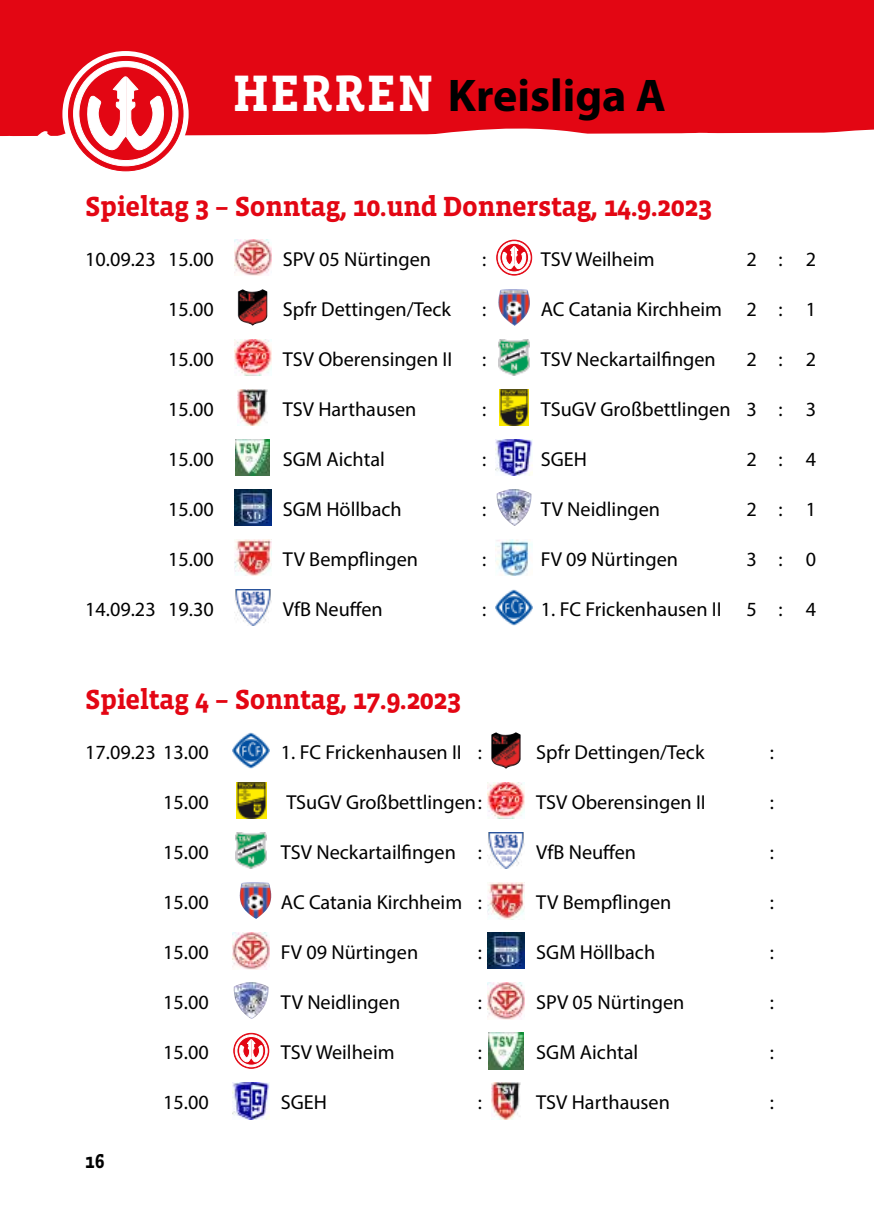
<style>
.page{position:relative;width:874px;height:1225px;background:#fff}
.page>*{position:absolute;margin:0;border:0;box-sizing:border-box;transform-origin:0 0}
.t1{font:700 46px "Myriad Pro";color:#000}
.t2{font:700 28.2px "Vista Slab OTCE";letter-spacing:-.02em;color:#e30613}
.t3{font:700 20.6px "Vista Slab OTCE";color:#000;scale:.92 1}
.t4{font:20.2px "Myriad Pro";color:#000}
.s1{font-family:"Vista Slab OTCE";font-size:52.4px;color:#fff}
</style>
<div class="page">
<img style="left:234px;top:239px;width:37px;height:37px">
<svg style="left:496px;top:240px;width:35px;height:35px"></svg>
<div style="left:496px;top:240px;width:35px;height:35px;border:1px solid #e30613;border-radius:50%"></div>
<svg style="left:498px;top:242px;width:32px;height:31px"></svg>
<div style="left:498px;top:242px;width:32px;height:32px;border:1px solid #fff;border-radius:50%"></div>
<svg style="left:499px;top:243px;width:29px;height:29px"></svg>
<div style="left:499px;top:243px;width:29px;height:29px;border:1px solid #fff;border-radius:50%"></div>
<svg style="left:501px;top:246px;width:25px;height:23px"></svg>
<svg style="left:251px;top:289px;width:11px;height:3px"></svg>
<img style="left:498px;top:289px;width:21px;height:37px">
<img style="left:234px;top:339px;width:37px;height:37px">
<img style="left:498px;top:339px;width:31px;height:37px">
<img style="left:238px;top:389px;width:29px;height:37px">
<img style="left:499px;top:389px;width:29px;height:37px">
<img style="left:235px;top:439px;width:34px;height:37px">
<img style="left:495px;top:439px;width:37px;height:37px">
<img style="left:234px;top:489px;width:37px;height:37px">
<img style="left:496px;top:489px;width:17px;height:24px">
<img style="left:234px;top:539px;width:37px;height:37px">
<img style="left:495px;top:539px;width:37px;height:37px">
<img style="left:234px;top:589px;width:37px;height:37px">
<img style="left:495px;top:589px;width:37px;height:37px">
<img style="left:232px;top:732px;width:37px;height:37px">
<svg style="left:506px;top:732px;width:9px;height:3px"></svg>
<img style="left:236px;top:782px;width:30px;height:37px">
<img style="left:487px;top:782px;width:37px;height:37px">
<img style="left:235px;top:832px;width:31px;height:37px">
<img style="left:487px;top:832px;width:37px;height:37px">
<img style="left:239px;top:882px;width:21px;height:37px">
<img style="left:487px;top:882px;width:37px;height:37px">
<img style="left:232px;top:932px;width:37px;height:37px">
<img style="left:487px;top:932px;width:37px;height:37px">
<img style="left:234px;top:982px;width:16px;height:23px">
<img style="left:487px;top:982px;width:37px;height:37px">
<svg style="left:234px;top:1033px;width:34px;height:35px"></svg>
<div style="left:233px;top:1033px;width:36px;height:35px;border:1px solid #e30613;border-radius:50%"></div>
<svg style="left:235px;top:1035px;width:32px;height:31px"></svg>
<div style="left:235px;top:1034px;width:32px;height:33px;border:1px solid #fff;border-radius:50%"></div>
<svg style="left:237px;top:1036px;width:28px;height:29px"></svg>
<div style="left:237px;top:1036px;width:28px;height:29px;border:1px solid #fff;border-radius:50%"></div>
<svg style="left:238px;top:1039px;width:26px;height:23px"></svg>
<img style="left:488px;top:1032px;width:35px;height:37px">
<img style="left:232px;top:1082px;width:37px;height:37px">
<img style="left:491px;top:1082px;width:29px;height:37px">
<div style="left:0;top:0;width:873px;height:56px;background:#e30613"></div>
<div style="left:62px;top:51px;width:126px;height:126px;background:#fff;border-radius:50%"></div>
<svg style="left:0;top:56px;width:873px;height:115px"></svg>
<h1 class="t1" style="left:232px;top:66px;width:434px"><span class="s1">HERREN</span> Kreisliga A</h1>
<h2 class="t2" style="left:85px;top:190px;width:628px">Spieltag 3 – Sonntag, 10.und Donnerstag, 14.9.2023</h2>
<p class="t4" style="left:85px;top:247px;width:130px">10.09.23 15.00</p>
<p class="t4" style="left:283px;top:247px;width:150px">SPV 05 Nürtingen</p>
<p class="t4" style="left:482px;top:247px;width:6px">:</p>
<p class="t4" style="left:540px;top:247px;width:115px">TSV Weilheim</p>
<p class="t4" style="left:746px;top:247px;width:71px">2:2</p>
<p class="t4" style="left:168px;top:297px;width:47px">15.00</p>
<p class="t4" style="left:283px;top:297px;width:170px">Spfr Dettingen/Teck</p>
<p class="t4" style="left:482px;top:297px;width:6px">:</p>
<p class="t4" style="left:540px;top:297px;width:277px">AC Catania Kirchheim 2 : 1</p>
<p class="t4" style="left:168px;top:347px;width:47px">15.00</p>
<p class="t4" style="left:283px;top:347px;width:171px">TSV Oberensingen II</p>
<p class="t4" style="left:482px;top:347px;width:6px">:</p>
<p class="t4" style="left:540px;top:347px;width:176px">TSV Neckartailfingen</p>
<p class="t4" style="left:746px;top:347px;width:71px">2:2</p>
<p class="t4" style="left:168px;top:397px;width:47px">15.00</p>
<p class="t4" style="left:283px;top:397px;width:135px">TSV Harthausen</p>
<p class="t4" style="left:482px;top:397px;width:6px">:</p>
<p class="t4" style="left:540px;top:397px;width:277px">TSuGV Großbettlingen 3 : 3</p>
<p class="t4" style="left:168px;top:447px;width:47px">15.00</p>
<p class="t4" style="left:283px;top:447px;width:103px">SGM Aichtal</p>
<p class="t4" style="left:482px;top:447px;width:6px">:</p>
<p class="t4" style="left:540px;top:447px;width:48px">SGEH</p>
<p class="t4" style="left:746px;top:447px;width:71px">2:4</p>
<p class="t4" style="left:168px;top:497px;width:47px">15.00</p>
<p class="t4" style="left:283px;top:497px;width:120px">SGM Höllbach</p>
<p class="t4" style="left:482px;top:497px;width:6px">:</p>
<p class="t4" style="left:540px;top:497px;width:121px">TV Neidlingen</p>
<p class="t4" style="left:746px;top:497px;width:71px">2:1</p>
<p class="t4" style="left:168px;top:547px;width:47px">15.00</p>
<p class="t4" style="left:283px;top:547px;width:137px">TV Bempflingen</p>
<p class="t4" style="left:482px;top:547px;width:6px">:</p>
<p class="t4" style="left:540px;top:547px;width:139px">FV 09 Nürtingen</p>
<p class="t4" style="left:746px;top:547px;width:71px">3:0</p>
<p class="t4" style="left:85px;top:597px;width:130px">14.09.23 19.30</p>
<p class="t4" style="left:283px;top:597px;width:101px">VfB Neuffen</p>
<p class="t4" style="left:482px;top:597px;width:6px">:</p>
<p class="t4" style="left:540px;top:597px;width:277px">1. FC Frickenhausen II 5 : 4</p>
<h2 class="t2" style="left:85px;top:683px;width:377px">Spieltag 4 – Sonntag, 17.9.2023</h2>
<p class="t4" style="left:85px;top:740px;width:125px">17.09.23 13.00</p>
<p class="t4" style="left:281px;top:740px;width:202px">1. FC Frickenhausen II :</p>
<p class="t4" style="left:536px;top:740px;width:170px">Spfr Dettingen/Teck</p>
<p class="t4" style="left:769px;top:740px;width:6px">:</p>
<p class="t4" style="left:163px;top:790px;width:47px">15.00</p>
<p class="t4" style="left:286px;top:790px;width:197px">TSuGV Großbettlingen:</p>
<p class="t4" style="left:536px;top:790px;width:171px">TSV Oberensingen II</p>
<p class="t4" style="left:769px;top:790px;width:6px">:</p>
<p class="t4" style="left:163px;top:840px;width:47px">15.00</p>
<p class="t4" style="left:281px;top:840px;width:202px">TSV Neckartailfingen :</p>
<p class="t4" style="left:536px;top:840px;width:101px">VfB Neuffen</p>
<p class="t4" style="left:769px;top:840px;width:6px">:</p>
<p class="t4" style="left:163px;top:890px;width:47px">15.00</p>
<p class="t4" style="left:281px;top:890px;width:202px">AC Catania Kirchheim :</p>
<p class="t4" style="left:536px;top:890px;width:137px">TV Bempflingen</p>
<p class="t4" style="left:769px;top:890px;width:6px">:</p>
<p class="t4" style="left:163px;top:940px;width:47px">15.00</p>
<p class="t4" style="left:281px;top:940px;width:139px">FV 09 Nürtingen</p>
<p class="t4" style="left:477px;top:940px;width:6px">:</p>
<p class="t4" style="left:536px;top:940px;width:120px">SGM Höllbach</p>
<p class="t4" style="left:769px;top:940px;width:6px">:</p>
<p class="t4" style="left:163px;top:990px;width:47px">15.00</p>
<p class="t4" style="left:281px;top:990px;width:121px">TV Neidlingen</p>
<p class="t4" style="left:477px;top:990px;width:6px">:</p>
<p class="t4" style="left:536px;top:990px;width:150px">SPV 05 Nürtingen</p>
<p class="t4" style="left:769px;top:990px;width:6px">:</p>
<p class="t4" style="left:163px;top:1040px;width:47px">15.00</p>
<p class="t4" style="left:281px;top:1040px;width:115px">TSV Weilheim</p>
<p class="t4" style="left:477px;top:1040px;width:6px">:</p>
<p class="t4" style="left:536px;top:1040px;width:103px">SGM Aichtal</p>
<p class="t4" style="left:769px;top:1040px;width:6px">:</p>
<p class="t4" style="left:163px;top:1090px;width:47px">15.00</p>
<p class="t4" style="left:281px;top:1090px;width:48px">SGEH</p>
<p class="t4" style="left:477px;top:1090px;width:6px">:</p>
<p class="t4" style="left:536px;top:1090px;width:135px">TSV Harthausen</p>
<p class="t4" style="left:769px;top:1090px;width:6px">:</p>
<p class="t3" style="left:85px;top:1149px;width:23px">16</p>
</div>
